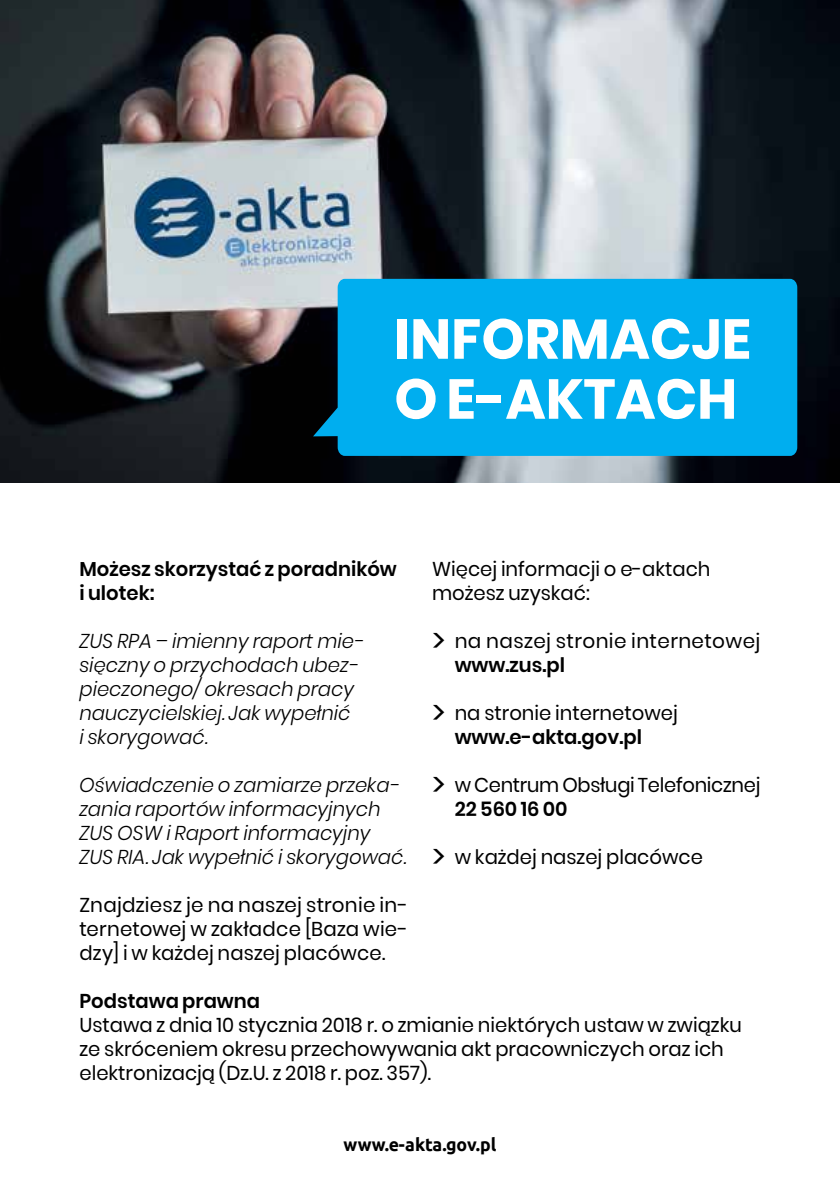
<style>
.page{position:relative;width:840px;height:1191px;background:#fff}
.page>*{position:absolute;margin:0;border:0;box-sizing:border-box;transform-origin:0 0}
.t1{font:700 56px/60px "Poppins";color:#fff}
.t2{font:20px/24px "Poppins";color:#000}
.t3{font:italic 300 20px/24px "Poppins";color:#000}
.t4{font:600 20px/24px "Poppins";color:#000}
.t5{font:20px/24px "Poppins";letter-spacing:.02em;color:#000}
.t6{font:700 18px "Ubuntu";color:#000}
.s1{font-size:32px}
.s2{font-weight:600}
</style>
<div class="page">
<img style="left:0;top:0;width:839px;height:482px">
<svg style="left:313px;top:279px;width:483px;height:177px;background:#03a3df"></svg>
<h1 class="t1" style="left:394px;top:309px;width:358px">INFORMACJE<br>O E-AKTACH</h1>
<p class="t4" style="left:79px;top:557px;width:319px">Możesz skorzystać z poradników i ulotek:</p>
<p class="t3" style="left:79px;top:629px;width:285px">ZUS RPA – imienny raport mie&shy;sięczny o przychodach ubez&shy;pieczonego/ okresach pracy nauczycielskiej. Jak wypełnić<br>i skorygować.</p>
<p class="t3" style="left:79px;top:773px;width:328px">Oświadczenie o zamiarze przeka&shy;zania raportów informacyjnych<br>ZUS OSW i Raport informacyjny<br>ZUS RIA. Jak wypełnić i skorygować.</p>
<p class="t2" style="left:79px;top:893px;width:330px;text-align:justify">Znajdziesz je na naszej stronie in&shy;ternetowej w zakładce [Baza wie&shy;dzy] i w każdej naszej placówce.</p>
<p class="t2" style="left:432px;top:557px;width:280px">Więcej informacji o e-aktach możesz uzyskać:</p>
<p class="t5" style="left:454px;top:629px;width:307px;text-indent:-23px"><span class="s1">&gt;</span> na naszej stronie internetowej <span class="s2">www.zus.pl</span></p>
<p class="t2" style="left:454px;top:701px;width:224px;text-indent:-23px"><span class="s1">&gt;</span> na stronie internetowej <span class="s2">www.e-akta.gov.pl</span></p>
<p class="t2" style="left:454px;top:773px;width:307px;text-indent:-23px"><span class="s1">&gt;</span> w Centrum Obsługi Telefonicznej<br><span class="s2">22 560 16 00</span></p>
<p class="t2" style="left:432px;top:845px;width:272px"><span class="s1">&gt;</span> w każdej naszej placówce</p>
<p class="t4" style="left:79px;top:989px;width:182px">Podstawa prawna</p>
<p class="t2" style="left:79px;top:1013px;width:663px">Ustawa z dnia 10 stycznia 2018 r. o zmianie niektórych ustaw w związku ze skróceniem okresu przechowywania akt pracowniczych oraz ich elektronizacją (Dz.U. z 2018 r. poz. 357).</p>
<p class="t6" style="left:343px;top:1134px;width:154px">www.e-akta.gov.pl</p>
</div>
